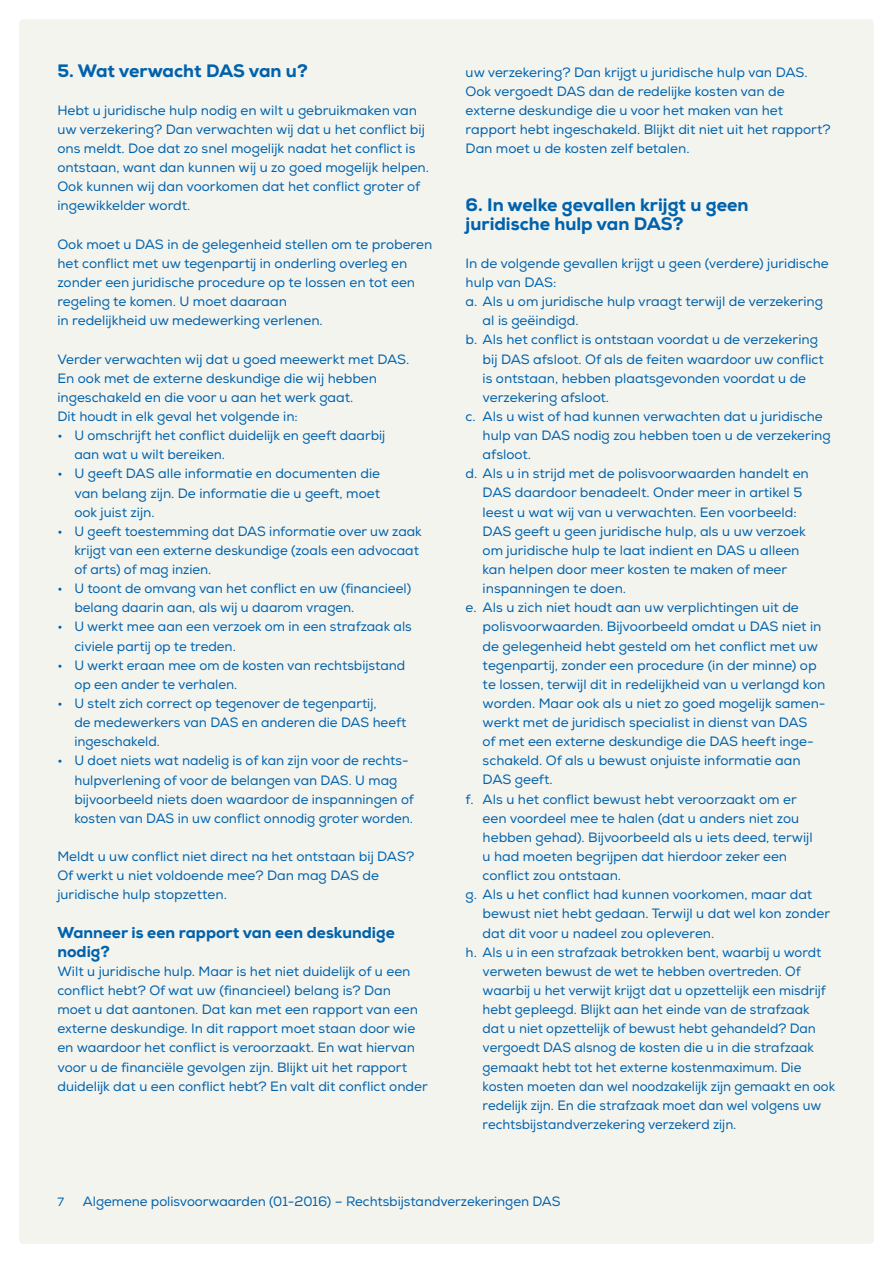
<style>
.page{position:relative;width:893px;height:1263px;background:#fff}
.page>*{position:absolute;margin:0;border:0;box-sizing:border-box;transform-origin:0 0}
.t1{font:800 18px/19.2px "Nexa";color:#0062ac}
.t2{font:800 15.75px/19.2px "Nexa";color:#0062ac}
.t3{font:13.5px/19.2px "Nexa";color:#0062ac}
.t4{font:12px "Nexa";color:#0062ac}
</style>
<div class="page">
<div style="left:19px;top:19px;width:855px;height:1225px;background:#f4f4ef;border-radius:4px"></div>
<h1 class="t1" style="left:57px;top:61px;width:252px">5. Wat verwacht DAS van u?</h1>
<p class="t3" style="left:57px;top:101px;width:373px">Hebt u juridische hulp nodig en wilt u gebruikmaken van uw verzekering? Dan verwachten wij dat u het conflict bij ons meldt. Doe dat zo snel mogelijk nadat het conflict is ontstaan, want dan kunnen wij u zo goed mogelijk helpen.<br>Ook kunnen wij dan voorkomen dat het conflict groter of ingewikkelder wordt.</p>
<p class="t3" style="left:57px;top:235px;width:376px">Ook moet u DAS in de gelegenheid stellen om te proberen het conflict met uw tegenpartij in onderling overleg en zonder een juridische procedure op te lossen en tot een regeling te komen. U moet daaraan<br>in redelijkheid uw medewerking verlenen.</p>
<p class="t3" style="left:57px;top:349px;width:353px">Verder verwachten wij dat u goed meewerkt met DAS.<br>En ook met de externe deskundige die wij hebben ingeschakeld en die voor u aan het werk gaat.<br>Dit houdt in elk geval het volgende in:</p>
<p class="t3" style="left:74px;top:426px;width:312px;text-indent:-17px">• U omschrijft het conflict duidelijk en geeft daarbij aan wat u wilt bereiken.</p>
<p class="t3" style="left:74px;top:464px;width:307px;text-align:justify;text-indent:-17px">• U geeft DAS alle informatie en documenten die van belang zijn. De informatie die u geeft, moet ook juist zijn.</p>
<p class="t3" style="left:74px;top:522px;width:349px;text-indent:-17px">• U geeft toestemming dat DAS informatie over uw zaak krijgt van een externe deskundige (zoals een advocaat of arts) of mag inzien.</p>
<p class="t3" style="left:74px;top:579px;width:338px;text-indent:-17px">• U toont de omvang van het conflict en uw (financieel) belang daarin aan, als wij u daarom vragen.</p>
<p class="t3" style="left:74px;top:617px;width:339px;text-indent:-17px">• U werkt mee aan een verzoek om in een strafzaak als civiele partij op te treden.</p>
<p class="t3" style="left:74px;top:656px;width:332px;text-indent:-17px">• U werkt eraan mee om de kosten van rechtsbijstand op een ander te verhalen.</p>
<p class="t3" style="left:74px;top:694px;width:334px;text-indent:-17px">• U stelt zich correct op tegenover de tegenpartij,<br>de medewerkers van DAS en anderen die DAS heeft ingeschakeld.</p>
<p class="t3" style="left:74px;top:751px;width:341px;text-indent:-17px">• U doet niets wat nadelig is of kan zijn voor de rechts&shy;hulpverlening of voor de belangen van DAS. U mag bijvoorbeeld niets doen waardoor de inspanningen of kosten van DAS in uw conflict onnodig groter worden.</p>
<p class="t3" style="left:57px;top:847px;width:358px">Meldt u uw conflict niet direct na het ontstaan bij DAS?<br>Of werkt u niet voldoende mee? Dan mag DAS de juridische hulp stopzetten.</p>
<p class="t2" style="left:57px;top:923px;width:339px">Wanneer is een rapport van een deskundige nodig?</p>
<p class="t3" style="left:57px;top:962px;width:372px">Wilt u juridische hulp. Maar is het niet duidelijk of u een conflict hebt? Of wat uw (financieel) belang is? Dan moet u dat aantonen. Dat kan met een rapport van een externe deskundige. In dit rapport moet staan door wie en waardoor het conflict is veroorzaakt. En wat hiervan voor u de financiële gevolgen zijn. Blijkt uit het rapport duidelijk dat u een conflict hebt? En valt dit conflict onder</p>
<p class="t3" style="left:466px;top:62px;width:366px">uw verzekering? Dan krijgt u juridische hulp van DAS.<br>Ook vergoedt DAS dan de redelijke kosten van de externe deskundige die u voor het maken van het rapport hebt ingeschakeld. Blijkt dit niet uit het rapport?<br>Dan moet u de kosten zelf betalen.</p>
<h1 class="t1" style="left:466px;top:195px;width:284px">6. In welke gevallen krijgt u geen juridische hulp van DAS?</h1>
<p class="t3" style="left:466px;top:254px;width:365px">In de volgende gevallen krijgt u geen (verdere) juridische</p>
<p class="t3" style="left:466px;top:273px;width:92px">hulp van DAS:</p>
<p class="t3" style="left:466px;top:292px;width:359px">a. Als u om juridische hulp vraagt terwijl de verzekering</p>
<p class="t3" style="left:483px;top:311px;width:97px">al is geëindigd.</p>
<p class="t3" style="left:466px;top:330px;width:354px">b. Als het conflict is ontstaan voordat u de verzekering</p>
<p class="t3" style="left:483px;top:350px;width:343px">bij DAS afsloot. Of als de feiten waardoor uw conflict</p>
<p class="t3" style="left:483px;top:369px;width:325px">is ontstaan, hebben plaatsgevonden voordat u de</p>
<p class="t3" style="left:483px;top:388px;width:128px">verzekering afsloot.</p>
<p class="t3" style="left:466px;top:407px;width:359px">c. Als u wist of had kunnen verwachten dat u juridische</p>
<p class="t3" style="left:483px;top:426px;width:349px">hulp van DAS nodig zou hebben toen u de verzekering</p>
<p class="t3" style="left:483px;top:445px;width:50px">afsloot.</p>
<p class="t3" style="left:466px;top:464px;width:345px">d. Als u in strijd met de polisvoorwaarden handelt en</p>
<p class="t3" style="left:483px;top:483px;width:321px">DAS daardoor benadeelt. Onder meer in artikel 5</p>
<p class="t3" style="left:483px;top:503px;width:316px">leest u wat wij van u verwachten. Een voorbeeld:</p>
<p class="t3" style="left:483px;top:522px;width:325px">DAS geeft u geen juridische hulp, als u uw verzoek</p>
<p class="t3" style="left:483px;top:541px;width:318px">om juridische hulp te laat indient en DAS u alleen</p>
<p class="t3" style="left:483px;top:560px;width:306px">kan helpen door meer kosten te maken of meer</p>
<p class="t3" style="left:483px;top:579px;width:145px">inspanningen te doen.</p>
<p class="t3" style="left:466px;top:598px;width:335px">e. Als u zich niet houdt aan uw verplichtingen uit de</p>
<p class="t3" style="left:483px;top:617px;width:340px">polisvoorwaarden. Bijvoorbeeld omdat u DAS niet in</p>
<p class="t3" style="left:483px;top:636px;width:337px">de gelegenheid hebt gesteld om het conflict met uw</p>
<p class="t3" style="left:483px;top:656px;width:336px">tegenpartij, zonder een procedure (in der minne) op</p>
<p class="t3" style="left:483px;top:675px;width:344px">te lossen, terwijl dit in redelijkheid van u verlangd kon</p>
<p class="t3" style="left:483px;top:694px;width:344px">worden. Maar ook als u niet zo goed mogelijk samen-</p>
<p class="t3" style="left:483px;top:713px;width:326px">werkt met de juridisch specialist in dienst van DAS</p>
<p class="t3" style="left:483px;top:732px;width:333px">of met een externe deskundige die DAS heeft inge-</p>
<p class="t3" style="left:483px;top:751px;width:319px">schakeld. Of als u bewust onjuiste informatie aan</p>
<p class="t3" style="left:483px;top:770px;width:71px">DAS geeft.</p>
<p class="t3" style="left:466px;top:789px;width:333px">f. Als u het conflict bewust hebt veroorzaakt om er</p>
<p class="t3" style="left:483px;top:809px;width:318px">een voordeel mee te halen (dat u anders niet zou</p>
<p class="t3" style="left:483px;top:828px;width:332px">hebben gehad). Bijvoorbeeld als u iets deed, terwijl</p>
<p class="t3" style="left:483px;top:847px;width:306px">u had moeten begrijpen dat hierdoor zeker een</p>
<p class="t3" style="left:483px;top:866px;width:140px">conflict zou ontstaan.</p>
<p class="t3" style="left:466px;top:885px;width:348px">g. Als u het conflict had kunnen voorkomen, maar dat</p>
<p class="t3" style="left:483px;top:904px;width:349px">bewust niet hebt gedaan. Terwijl u dat wel kon zonder</p>
<p class="t3" style="left:483px;top:923px;width:233px">dat dit voor u nadeel zou opleveren.</p>
<p class="t3" style="left:466px;top:943px;width:357px">h. Als u in een strafzaak betrokken bent, waarbij u wordt</p>
<p class="t3" style="left:483px;top:962px;width:320px">verweten bewust de wet te hebben overtreden. Of</p>
<p class="t3" style="left:483px;top:981px;width:345px">waarbij u het verwijt krijgt dat u opzettelijk een misdrijf</p>
<p class="t3" style="left:483px;top:1000px;width:328px">hebt gepleegd. Blijkt aan het einde van de strafzaak</p>
<p class="t3" style="left:483px;top:1019px;width:335px">dat u niet opzettelijk of bewust hebt gehandeld? Dan</p>
<p class="t3" style="left:483px;top:1038px;width:333px">vergoedt DAS alsnog de kosten die u in die strafzaak</p>
<p class="t3" style="left:483px;top:1057px;width:320px">gemaakt hebt tot het externe kostenmaximum. Die</p>
<p class="t3" style="left:483px;top:1077px;width:354px">kosten moeten dan wel noodzakelijk zijn gemaakt en ook</p>
<p class="t3" style="left:483px;top:1096px;width:340px">redelijk zijn. En die strafzaak moet dan wel volgens uw</p>
<p class="t3" style="left:483px;top:1115px;width:255px">rechtsbijstandverzekering verzekerd zijn.</p>
<p class="t4" style="left:57px;top:1194px;width:8px">7</p>
<p class="t3" style="left:83px;top:1191px;width:479px">Algemene polisvoorwaarden (01-2016) – Rechtsbijstandverzekeringen DAS</p>
</div>
